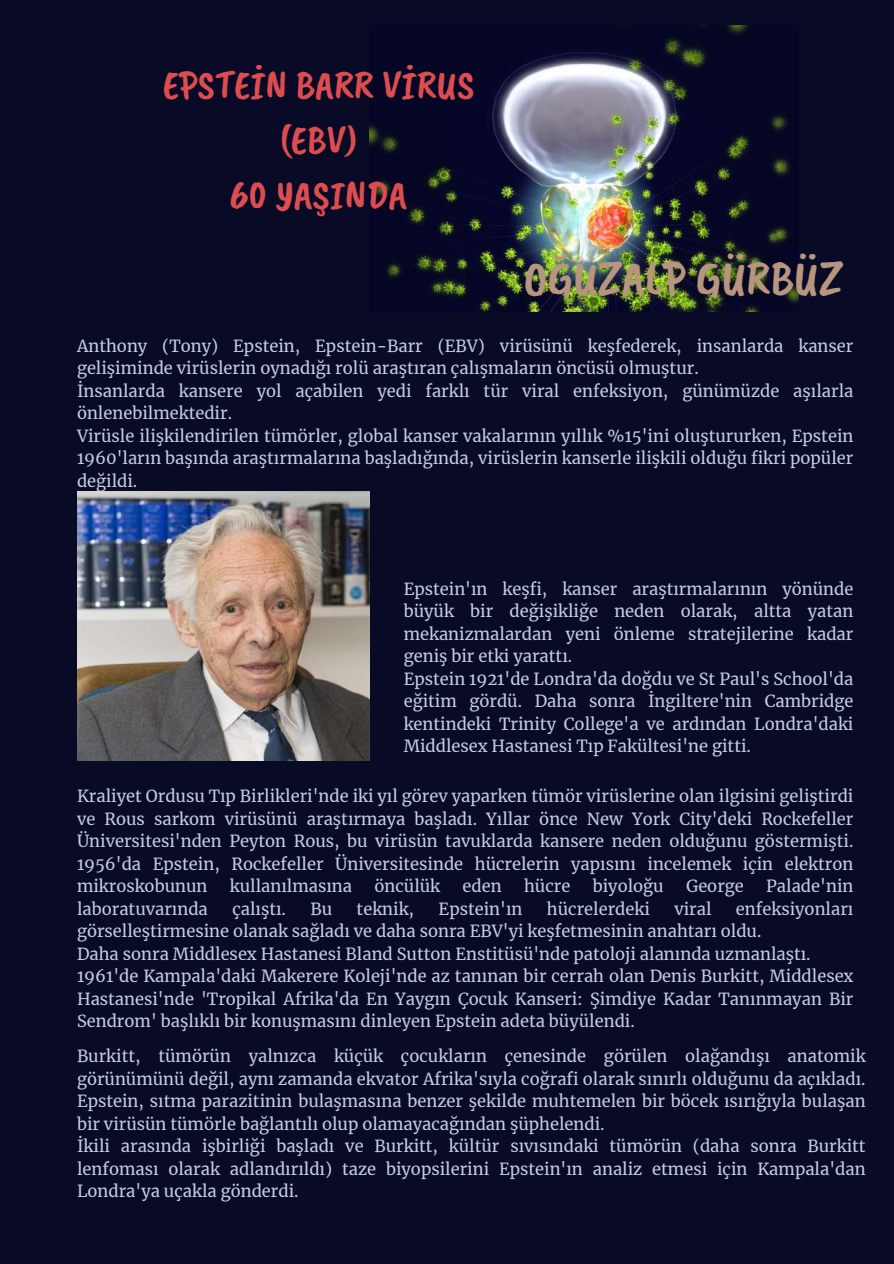
<style>
.page{position:relative;width:894px;height:1264px;background:#fff}
.page>*{position:absolute;margin:0;border:0;box-sizing:border-box;transform-origin:0 0}
.t1{font:48.9px "Caveat Brush";color:#b7957e}
.t2{font:40.2px/55.2px "Caveat Brush";color:#dd4d4f;text-align:center}
.t3{font:16.5px/22.5px "Merriweather";color:#c4ccdf}
</style>
<div class="page">
<div style="left:0;top:0;width:893px;height:1263px;background:#080a26"></div>
<img style="left:77px;top:492px;width:292px;height:269px">
<img style="left:369px;top:25px;width:429px;height:286px">
<h2 class="t2" style="left:163px;top:57px;width:313px">EPSTEİN BARR VİRUS (EBV)<br>60 YAŞINDA</h2>
<h1 class="t1" style="left:523px;top:247px;width:320px">OĞUZALP GÜRBÜZ</h1>
<p class="t3" style="left:77px;top:334px;width:777px">Anthony (Tony) Epstein, Epstein-Barr (EBV) virüsünü keşfederek, insanlarda kanser gelişiminde virüslerin oynadığı rolü araştıran çalışmaların öncüsü olmuştur.<br>İnsanlarda kansere yol açabilen yedi farklı tür viral enfeksiyon, günümüzde aşılarla önlenebilmektedir.<br>Virüsle ilişkilendirilen tümörler, global kanser vakalarının yıllık %15'ini oluştururken, Epstein 1960'ların başında araştırmalarına başladığında, virüslerin kanserle ilişkili olduğu fikri popüler değildi.</p>
<p class="t3" style="left:403px;top:577px;width:451px">Epstein'ın keşfi, kanser araştırmalarının yönünde büyük bir değişikliğe neden olarak, altta yatan mekanizmalardan yeni önleme stratejilerine kadar geniş bir etki yarattı.<br>Epstein 1921'de Londra'da doğdu ve St Paul's School'da eğitim gördü. Daha sonra İngiltere'nin Cambridge kentindeki Trinity College'a ve ardından Londra'daki Middlesex Hastanesi Tıp Fakültesi'ne gitti.</p>
<p class="t3" style="left:77px;top:785px;width:777px;text-align:justify">Kraliyet Ordusu Tıp Birlikleri'nde iki yıl görev yaparken tümör virüslerine olan ilgisini geliştirdi ve Rous sarkom virüsünü araştırmaya başladı. Yıllar önce New York City'deki Rockefeller Üniversitesi'nden Peyton Rous, bu virüsün tavuklarda kansere neden olduğunu göstermişti.<br>1956'da Epstein, Rockefeller Üniversitesinde hücrelerin yapısını incelemek için elektron mikroskobunun</p>
<p class="t3" style="left:230px;top:875px;width:124px">kullanılmasına</p>
<p class="t3" style="left:374px;top:875px;width:67px">öncülük</p>
<p class="t3" style="left:462px;top:875px;width:41px">eden</p>
<p class="t3" style="left:524px;top:875px;width:48px">hücre</p>
<p class="t3" style="left:592px;top:875px;width:72px">biyoloğu</p>
<p class="t3" style="left:686px;top:875px;width:59px">George</p>
<p class="t3" style="left:766px;top:875px;width:89px">Palade'nin</p>
<p class="t3" style="left:77px;top:897px;width:777px;text-indent:658px">enfeksiyonları görselleştirmesine olanak sağladı ve daha sonra EBV'yi keşfetmesinin anahtarı oldu.<br>Daha sonra Middlesex Hastanesi Bland Sutton Enstitüsü'nde patoloji alanında uzmanlaştı.<br>1961'de Kampala'daki Makerere Koleji'nde az tanınan bir cerrah olan Denis Burkitt, Middlesex Hastanesi'nde 'Tropikal Afrika'da En Yaygın Çocuk Kanseri: Şimdiye Kadar Tanınmayan Bir Sendrom' başlıklı bir konuşmasını dinleyen Epstein adeta büyülendi.</p>
<p class="t3" style="left:77px;top:1044px;width:790px">Burkitt, tümörün yalnızca küçük çocukların çenesinde görülen olağandışı anatomik görünümünü değil, aynı zamanda ekvator Afrika'sıyla coğrafi olarak sınırlı olduğunu da açıkladı.<br>Epstein, sıtma parazitinin bulaşmasına benzer şekilde muhtemelen bir böcek ısırığıyla bulaşan bir virüsün tümörle bağlantılı olup olamayacağından şüphelendi.<br>İkili arasında işbirliği başladı ve Burkitt, kültür sıvısındaki tümörün (daha sonra Burkitt lenfoması olarak adlandırıldı) taze biyopsilerini Epstein'ın analiz etmesi için Kampala'dan Londra'ya uçakla gönderdi.</p>
<p class="t3" style="left:77px;top:897px;width:132px">laboratuvarında</p>
<p class="t3" style="left:232px;top:897px;width:55px">çalıştı.</p>
<p class="t3" style="left:310px;top:897px;width:23px">Bu</p>
<p class="t3" style="left:356px;top:897px;width:59px">teknik,</p>
<p class="t3" style="left:438px;top:897px;width:85px">Epstein'ın</p>
<p class="t3" style="left:546px;top:897px;width:103px">hücrelerdeki</p>
<p class="t3" style="left:674px;top:897px;width:39px">viral</p>
</div>
